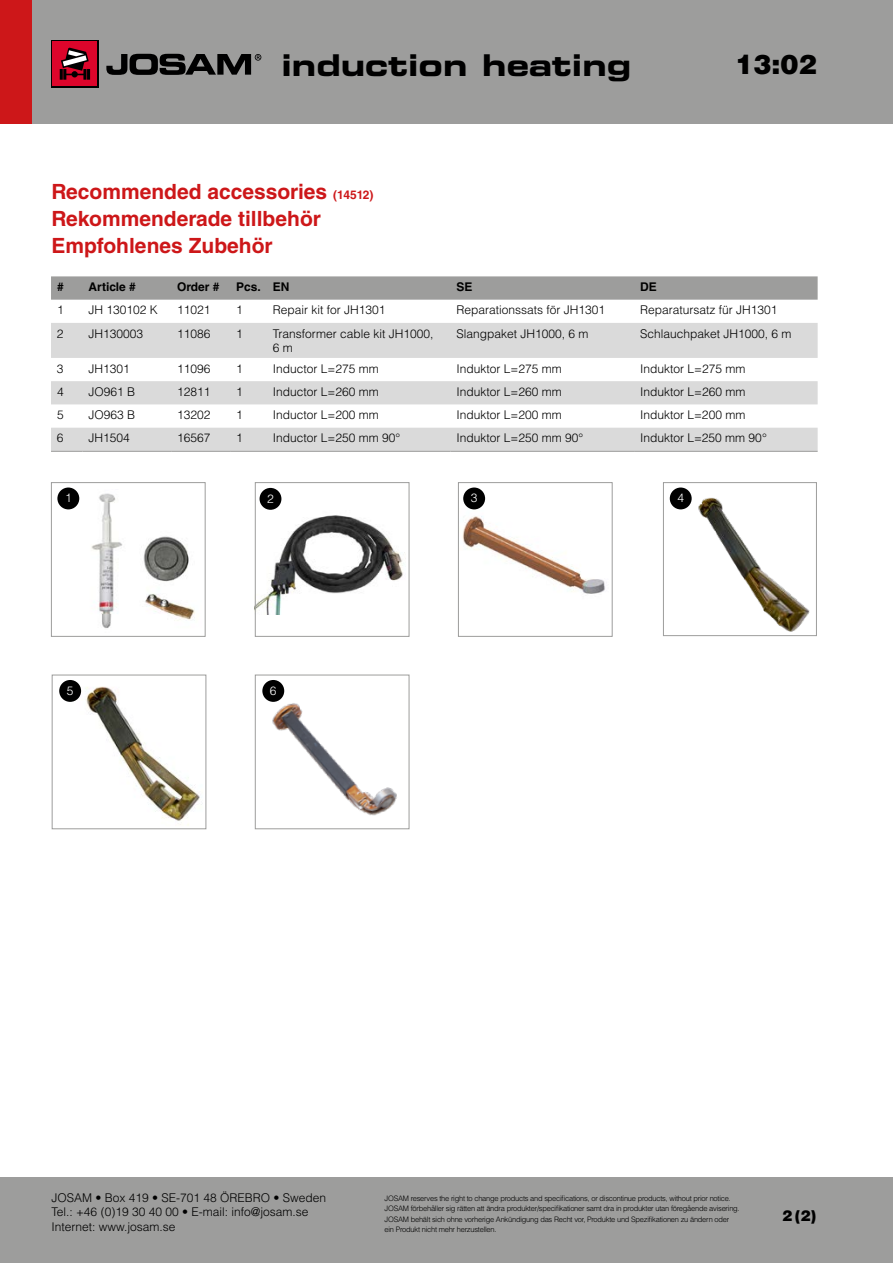
<style>
.page{position:relative;width:893px;height:1263px;background:#fff}
.page>*{position:absolute;margin:0;border:0;box-sizing:border-box;transform-origin:0 0}
.t1{font:30px "Eurostile LT Std Bold Ex 2";color:#000}
.t2{font:900 27px "Helvetica LT Std";color:#000}
.Röd_rubrik{font:700 21px "Helvetica LT Std";color:#cd1719}
.t3{font:900 15px "Helvetica LT Std";color:#000}
.Tabellcell_Helvetica{font:300 12px/14.4px "Helvetica LT Std";color:#000}
.bröd2{font:700 12px "Helvetica LT Std";color:#000}
.t4{font:300 12px "Helvetica LT Std";color:#fff}
.t5{font:300 7.5px/10.5px "Helvetica LT Std";letter-spacing:-.03em;color:#000}
.s1{font-size:12px}
</style>
<div class="page">
<div style="left:0;top:1178px;width:893px;height:85px;background:#9d9d9c"></div>
<div style="left:0;top:0;width:893px;height:123px;background:#9d9d9c"></div>
<div style="left:51px;top:40px;width:48px;height:48px;background:linear-gradient(to right,#000,#000)"></div>
<div style="left:53px;top:42px;width:44px;height:44px;background:#dd052b"></div>
<svg style="left:60px;top:48px;width:30px;height:32px"></svg>
<svg style="left:106px;top:54px;width:155px;height:21px"></svg>
<div style="left:0;top:0;width:32px;height:123px;background:#cd1719"></div>
<svg style="left:51px;top:276px;width:767px;height:24px;background:#a0a09f"></svg>
<svg style="left:51px;top:323px;width:767px;height:128px;fill:#dadada"></svg>
<hr style="left:51px;top:451px;width:32px;height:1px;background:#9d9d9c">
<hr style="left:83px;top:451px;width:88px;height:1px;background:#9d9d9c">
<hr style="left:171px;top:451px;width:59px;height:1px;background:#9d9d9c">
<hr style="left:230px;top:451px;width:37px;height:1px;background:#9d9d9c">
<hr style="left:267px;top:451px;width:183px;height:1px;background:#9d9d9c">
<hr style="left:450px;top:451px;width:184px;height:1px;background:#9d9d9c">
<hr style="left:634px;top:451px;width:184px;height:1px;background:#9d9d9c">
<img style="left:669px;top:493px;width:141px;height:139px">
<div style="left:663px;top:482px;width:154px;height:154px;border:1px solid #9d9d9c"></div>
<div style="left:670px;top:487px;width:22px;height:22px;background:#000;border-radius:50%"></div>
<img style="left:462px;top:509px;width:143px;height:85px">
<div style="left:458px;top:482px;width:155px;height:155px;border:1px solid #9d9d9c"></div>
<div style="left:463px;top:487px;width:22px;height:22px;background:#000;border-radius:50%"></div>
<img style="left:59px;top:680px;width:143px;height:146px">
<div style="left:52px;top:675px;width:154px;height:154px;border:1px solid #9d9d9c"></div>
<div style="left:59px;top:680px;width:22px;height:22px;background:#000;border-radius:50%"></div>
<img style="left:262px;top:680px;width:135px;height:136px">
<div style="left:255px;top:675px;width:154px;height:154px;border:1px solid #9d9d9c"></div>
<div style="left:262px;top:680px;width:22px;height:22px;background:#000;border-radius:50%"></div>
<img style="left:57px;top:490px;width:138px;height:138px">
<div style="left:51px;top:482px;width:155px;height:155px;border:1px solid #9d9d9c"></div>
<div style="left:57px;top:487px;width:22px;height:22px;background:#000;border-radius:50%"></div>
<img style="left:257px;top:515px;width:148px;height:99px">
<div style="left:255px;top:482px;width:154px;height:155px;border:1px solid #9d9d9c"></div>
<div style="left:260px;top:488px;width:21px;height:22px;background:#000;border-radius:50%"></div>
<h1 class="t1" style="left:281px;top:44px;width:351px">induction heating</h1>
<p class="Röd_rubrik" style="left:51px;top:179px;width:324px">Recommended accessories <span class="s1">(14512)</span></p>
<p class="Röd_rubrik" style="left:51px;top:206px;width:271px">Rekommenderade tillbehör</p>
<p class="Röd_rubrik" style="left:51px;top:233px;width:223px">Empfohlenes Zubehör</p>
<h2 class="t2" style="left:735px;top:47px;width:83px">13:02</h2>
<p class="bröd2" style="left:57px;top:279px;width:8px">#</p>
<p class="bröd2" style="left:89px;top:279px;width:49px">Article #</p>
<p class="bröd2" style="left:177px;top:279px;width:44px">Order #</p>
<p class="bröd2" style="left:236px;top:279px;width:26px">Pcs.</p>
<p class="bröd2" style="left:273px;top:279px;width:18px">EN</p>
<p class="bröd2" style="left:456px;top:279px;width:18px">SE</p>
<p class="bröd2" style="left:640px;top:279px;width:18px">DE</p>
<p class="Tabellcell_Helvetica" style="left:57px;top:303px;width:8px">1</p>
<p class="Tabellcell_Helvetica" style="left:89px;top:303px;width:71px">JH 130102 K</p>
<p class="Tabellcell_Helvetica" style="left:177px;top:303px;width:35px">11021</p>
<p class="Tabellcell_Helvetica" style="left:236px;top:303px;width:8px">1</p>
<p class="Tabellcell_Helvetica" style="left:273px;top:303px;width:114px">Repair kit for JH1301</p>
<p class="Tabellcell_Helvetica" style="left:456px;top:303px;width:150px">Reparationssats för JH1301</p>
<p class="Tabellcell_Helvetica" style="left:640px;top:303px;width:139px">Reparatursatz für JH1301</p>
<p class="Tabellcell_Helvetica" style="left:57px;top:326px;width:8px">2</p>
<p class="Tabellcell_Helvetica" style="left:89px;top:326px;width:56px">JH130003</p>
<p class="Tabellcell_Helvetica" style="left:177px;top:326px;width:35px">11086</p>
<p class="Tabellcell_Helvetica" style="left:236px;top:326px;width:8px">1</p>
<p class="Tabellcell_Helvetica" style="left:273px;top:326px;width:162px">Transformer cable kit JH1000,<br>6 m</p>
<p class="Tabellcell_Helvetica" style="left:456px;top:326px;width:134px">Slangpaket JH1000, 6 m</p>
<p class="Tabellcell_Helvetica" style="left:640px;top:326px;width:153px">Schlauchpaket JH1000, 6 m</p>
<p class="Tabellcell_Helvetica" style="left:57px;top:361px;width:8px">3</p>
<p class="Tabellcell_Helvetica" style="left:89px;top:361px;width:43px">JH1301</p>
<p class="Tabellcell_Helvetica" style="left:177px;top:361px;width:35px">11096</p>
<p class="Tabellcell_Helvetica" style="left:236px;top:361px;width:8px">1</p>
<p class="Tabellcell_Helvetica" style="left:273px;top:361px;width:107px">Inductor L=275 mm</p>
<p class="Tabellcell_Helvetica" style="left:456px;top:361px;width:107px">Induktor L=275 mm</p>
<p class="Tabellcell_Helvetica" style="left:640px;top:361px;width:107px">Induktor L=275 mm</p>
<p class="Tabellcell_Helvetica" style="left:57px;top:384px;width:8px">4</p>
<p class="Tabellcell_Helvetica" style="left:89px;top:384px;width:48px">JO961 B</p>
<p class="Tabellcell_Helvetica" style="left:177px;top:384px;width:35px">12811</p>
<p class="Tabellcell_Helvetica" style="left:236px;top:384px;width:8px">1</p>
<p class="Tabellcell_Helvetica" style="left:273px;top:384px;width:107px">Inductor L=260 mm</p>
<p class="Tabellcell_Helvetica" style="left:456px;top:384px;width:107px">Induktor L=260 mm</p>
<p class="Tabellcell_Helvetica" style="left:640px;top:384px;width:107px">Induktor L=260 mm</p>
<p class="Tabellcell_Helvetica" style="left:57px;top:407px;width:8px">5</p>
<p class="Tabellcell_Helvetica" style="left:89px;top:407px;width:48px">JO963 B</p>
<p class="Tabellcell_Helvetica" style="left:177px;top:407px;width:35px">13202</p>
<p class="Tabellcell_Helvetica" style="left:236px;top:407px;width:8px">1</p>
<p class="Tabellcell_Helvetica" style="left:273px;top:407px;width:107px">Inductor L=200 mm</p>
<p class="Tabellcell_Helvetica" style="left:456px;top:407px;width:107px">Induktor L=200 mm</p>
<p class="Tabellcell_Helvetica" style="left:640px;top:407px;width:107px">Induktor L=200 mm</p>
<p class="Tabellcell_Helvetica" style="left:57px;top:431px;width:8px">6</p>
<p class="Tabellcell_Helvetica" style="left:89px;top:431px;width:43px">JH1504</p>
<p class="Tabellcell_Helvetica" style="left:177px;top:431px;width:35px">16567</p>
<p class="Tabellcell_Helvetica" style="left:236px;top:431px;width:8px">1</p>
<p class="Tabellcell_Helvetica" style="left:273px;top:431px;width:129px">Inductor L=250 mm 90°</p>
<p class="Tabellcell_Helvetica" style="left:456px;top:431px;width:128px">Induktor L=250 mm 90°</p>
<p class="Tabellcell_Helvetica" style="left:640px;top:431px;width:128px">Induktor L=250 mm 90°</p>
<p class="t4" style="left:65px;top:491px;width:8px">1</p>
<p class="t4" style="left:267px;top:491px;width:8px">2</p>
<p class="t4" style="left:67px;top:683px;width:8px">5</p>
<p class="t4" style="left:270px;top:683px;width:8px">6</p>
<p class="t4" style="left:471px;top:491px;width:8px">3</p>
<p class="t4" style="left:677px;top:491px;width:8px">4</p>
<p class="Tabellcell_Helvetica" style="left:51px;top:1190px;width:276px">JOSAM • Box 419 • SE-701 48 ÖREBRO • Sweden<br>Tel.: +46 (0)19 30 40 00 • E-mail: info@josam.se<br>Internet: www.josam.se</p>
<p class="t5" style="left:385px;top:1192px;width:357px">JOSAM reserves the right to change products and specifications, or discontinue products, without prior notice.<br>JOSAM förbehåller sig rätten att ändra produkter/specifikationer samt dra in produkter utan föregående avisering.<br>JOSAM behält sich ohne vorherige Ankündigung das Recht vor, Produkte und Spezifikationen zu ändern oder ein Produkt nicht mehr herzustellen.</p>
<p class="t3" style="left:782px;top:1205px;width:36px">2 (2)</p>
</div>
